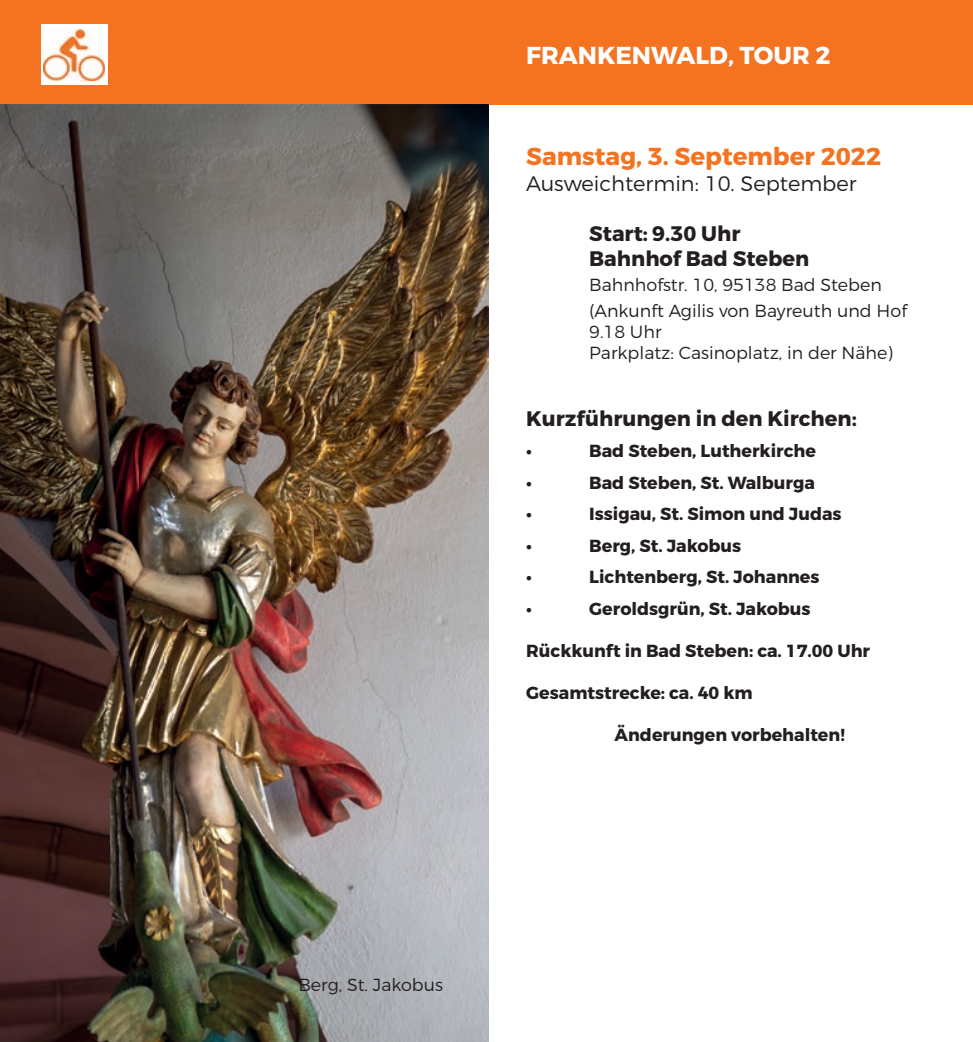
<style>
.page{position:relative;width:973px;height:1042px;background:#fff}
.page>*{position:absolute;margin:0;border:0;box-sizing:border-box;transform-origin:0 0}
.t1{font:700 24.5px "Montserrat";color:#f47321}
.t2{font:700 24.5px "Montserrat";color:#fff}
.t3{font:700 21px/25.2px "Montserrat";color:#231f20}
.t4{font:300 21px "Montserrat";color:#231f20}
.t5{font:700 17.5px "Montserrat";color:#231f20}
.t6{font:300 17.5px/25.2px "Montserrat";color:#231f20}
</style>
<div class="page">
<div style="left:0;top:0;width:972px;height:104px;background:#f47321"></div>
<div style="left:41px;top:24px;width:67px;height:60px;background:#fff"></div>
<img style="left:43px;top:30px;width:61px;height:51px">
<img style="left:0;top:104px;width:488px;height:938px">
<h1 class="t2" style="left:526px;top:40px;width:306px">FRANKENWALD, TOUR 2</h1>
<h1 class="t1" style="left:526px;top:142px;width:356px">Samstag, 3. September 2022</h1>
<p class="t4" style="left:526px;top:170px;width:332px">Ausweichtermin: 10. September</p>
<p class="t3" style="left:589px;top:221px;width:222px">Start: 9.30 Uhr<br>Bahnhof Bad Steben</p>
<p class="t6" style="left:589px;top:272px;width:319px">Bahnhofstr. 10, 95138 Bad Steben (Ankunft Agilis von Bayreuth und Hof</p>
<p class="t6" style="left:589px;top:321px;width:305px;line-height:21px">9.18 Uhr<br>Parkplatz: Casinoplatz, in der Nähe)</p>
<p class="t3" style="left:526px;top:406px;width:332px">Kurzführungen in den Kirchen:</p>
<p class="t5" style="left:526px;top:440px;width:7px">•</p>
<p class="t5" style="left:589px;top:440px;width:228px">Bad Steben, Lutherkirche</p>
<p class="t5" style="left:526px;top:472px;width:7px">•</p>
<p class="t5" style="left:589px;top:472px;width:227px">Bad Steben, St. Walburga</p>
<p class="t5" style="left:526px;top:503px;width:7px">•</p>
<p class="t5" style="left:589px;top:503px;width:254px">Issigau, St. Simon und Judas</p>
<p class="t5" style="left:526px;top:535px;width:7px">•</p>
<p class="t5" style="left:589px;top:535px;width:153px">Berg, St. Jakobus</p>
<p class="t5" style="left:526px;top:566px;width:7px">•</p>
<p class="t5" style="left:589px;top:566px;width:232px">Lichtenberg, St. Johannes</p>
<p class="t5" style="left:526px;top:598px;width:7px">•</p>
<p class="t5" style="left:589px;top:598px;width:223px">Geroldsgrün, St. Jakobus</p>
<p class="t5" style="left:526px;top:640px;width:345px">Rückkunft in Bad Steben: ca. 17.00 Uhr</p>
<p class="t5" style="left:526px;top:682px;width:228px">Gesamtstrecke: ca. 40 km</p>
<p class="t5" style="left:614px;top:724px;width:232px">Änderungen vorbehalten!</p>
<p class="t6" style="left:298px;top:972px;width:146px">Berg, St. Jakobus</p>
</div>
